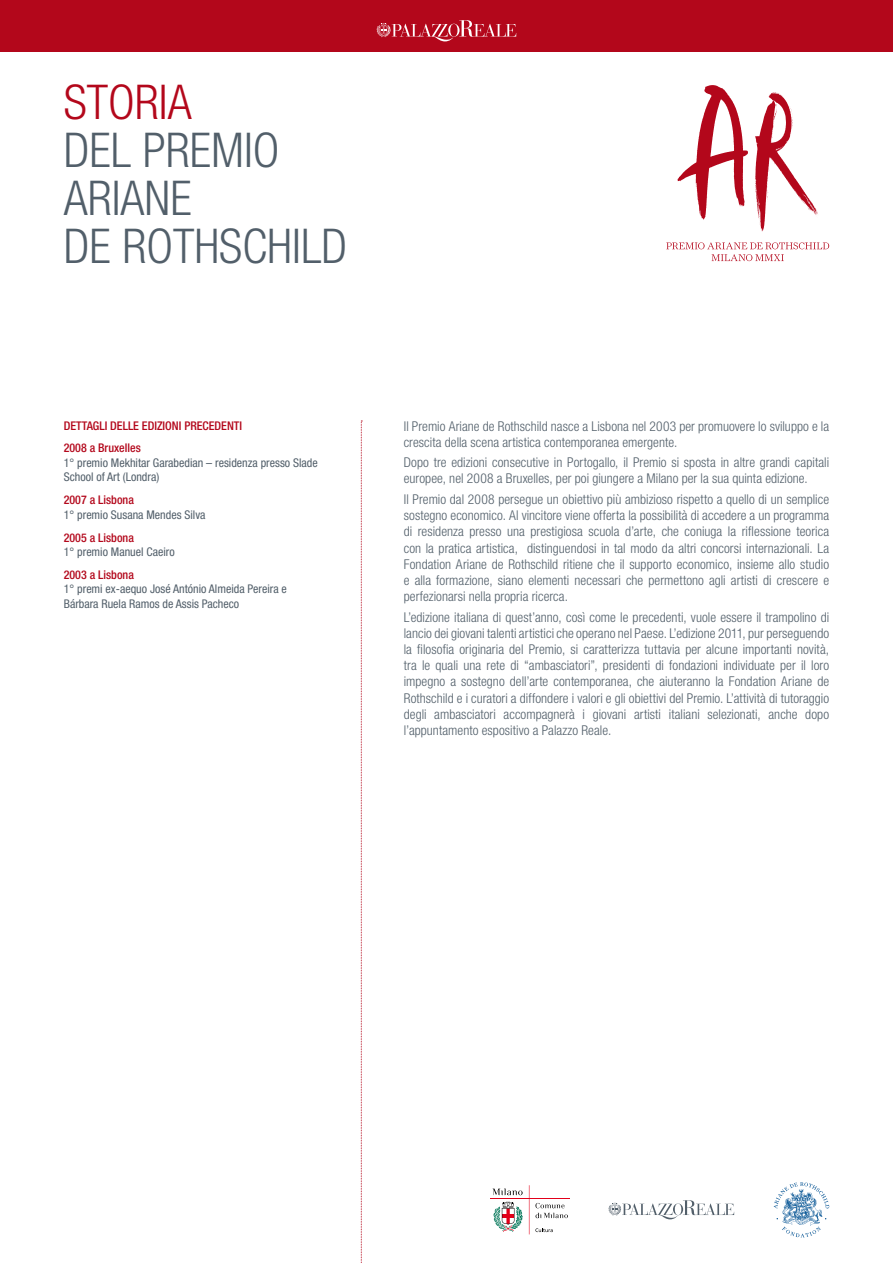
<style>
.page{position:relative;width:893px;height:1263px;background:#fff}
.page>*{position:absolute;margin:0;border:0;box-sizing:border-box;transform-origin:0 0}
.t1{font:300 condensed 48px/48px "Helvetica Neue LT Pro";color:#525f6a}
.t2{font:300 condensed 48px "Helvetica Neue LT Pro";color:#b3071b}
.t3{font:300 condensed 13.5px/16.2px "Helvetica Neue LT Pro";letter-spacing:.005em;color:#525f6a}
.t4{font:condensed 12px/14.4px "Helvetica Neue LT Pro";color:#525f6a}
.t5{font:500 condensed 12px "Helvetica Neue LT Pro";color:#b3071b}
</style>
<div class="page">
<svg style="left:535px;top:1228px;width:18px;height:4px"></svg>
<hr style="left:529px;top:1185px;width:1px;height:49px;background:#e2001a">
<hr style="left:490px;top:1198px;width:79px;height:1px;background:#e2001a">
<svg style="left:535px;top:1203px;width:33px;height:15px"></svg>
<svg style="left:492px;top:1188px;width:31px;height:7px"></svg>
<svg style="left:494px;top:1202px;width:29px;height:30px"></svg>
<svg style="left:774px;top:1182px;width:55px;height:55px"></svg>
<svg style="left:677px;top:85px;width:141px;height:147px"></svg>
<svg style="left:666px;top:242px;width:163px;height:19px"></svg>
<div style="left:0;top:0;width:893px;height:51px;background:#b3071b"></div>
<svg style="left:377px;top:20px;width:139px;height:21px"></svg>
<svg style="left:609px;top:1200px;width:125px;height:19px"></svg>
<svg style="left:361px;top:421px;width:1px;height:842px"></svg>
<h1 class="t2" style="left:64px;top:75px;width:126px">storia</h1>
<h1 class="t1" style="left:64px;top:126px;width:285px">del premio ariane<br>de rothschild</h1>
<p class="t5" style="left:64px;top:418px;width:13px">Dettagli</p>
<p class="t5" style="left:110px;top:418px;width:7px">delle</p>
<p class="t5" style="left:142px;top:418px;width:6px">edizioni</p>
<p class="t5" style="left:184px;top:418px;width:7px">precedenti</p>
<p class="t5" style="left:64px;top:441px;width:79px">2008 a Bruxelles</p>
<p class="t4" style="left:64px;top:455px;width:255px">1° premio Mekhitar Garabedian – residenza presso Slade<br>School of Art (Londra)</p>
<p class="t5" style="left:64px;top:493px;width:72px">2007 a Lisbona</p>
<p class="t4" style="left:64px;top:507px;width:143px">1° premio Susana Mendes Silva</p>
<p class="t5" style="left:64px;top:530px;width:72px">2005 a Lisbona</p>
<p class="t4" style="left:64px;top:544px;width:112px">1° premio Manuel Caeiro</p>
<p class="t5" style="left:64px;top:567px;width:72px">2003 a Lisbona</p>
<p class="t4" style="left:64px;top:582px;width:225px">1° premi ex-aequo José António Almeida Pereira e<br>Bárbara Ruela Ramos de Assis Pacheco</p>
<p class="t3" style="left:404px;top:418px;width:427px">Il Premio Ariane de Rothschild nasce a Lisbona nel 2003 per promuovere lo sviluppo e la crescita della scena artistica contemporanea emergente.</p>
<p class="t3" style="left:404px;top:454px;width:427px">Dopo tre edizioni consecutive in Portogallo, il Premio si sposta in altre grandi capitali europee, nel 2008 a Bruxelles, per poi giungere a Milano per la sua quinta edizione.</p>
<p class="t3" style="left:404px;top:491px;width:427px;text-align:justify">Il Premio dal 2008 persegue un obiettivo più ambizioso rispetto a quello di un semplice sostegno economico. Al vincitore viene offerta la possibilità di accedere a un programma di residenza presso una prestigiosa scuola d’arte, che coniuga la riflessione teorica con la pratica artistica, distinguendosi in tal modo da altri concorsi internazionali. La Fondation Ariane de Rothschild ritiene che il supporto economico, insieme allo studio e alla formazione, siano elementi necessari che permettono agli artisti di crescere e perfezionarsi nella propria ricerca.</p>
<p class="t3" style="left:404px;top:609px;width:427px;text-align:justify">L’edizione italiana di quest’anno, così come le precedenti, vuole essere il trampolino di lancio dei giovani talenti artistici che operano nel Paese. L’edizione 2011, pur perseguendo la filosofia originaria del Premio, si caratterizza tuttavia per alcune importanti novità, tra le quali una rete di “ambasciatori”, presidenti di fondazioni individuate per il loro impegno a sostegno dell’arte contemporanea, che aiuteranno la Fondation Ariane de Rothschild e i curatori a diffondere i valori e gli obiettivi del Premio. L’attività di tutoraggio degli ambasciatori accompagnerà i giovani artisti italiani selezionati, anche dopo l’appuntamento espositivo a Palazzo Reale.</p>
</div>
